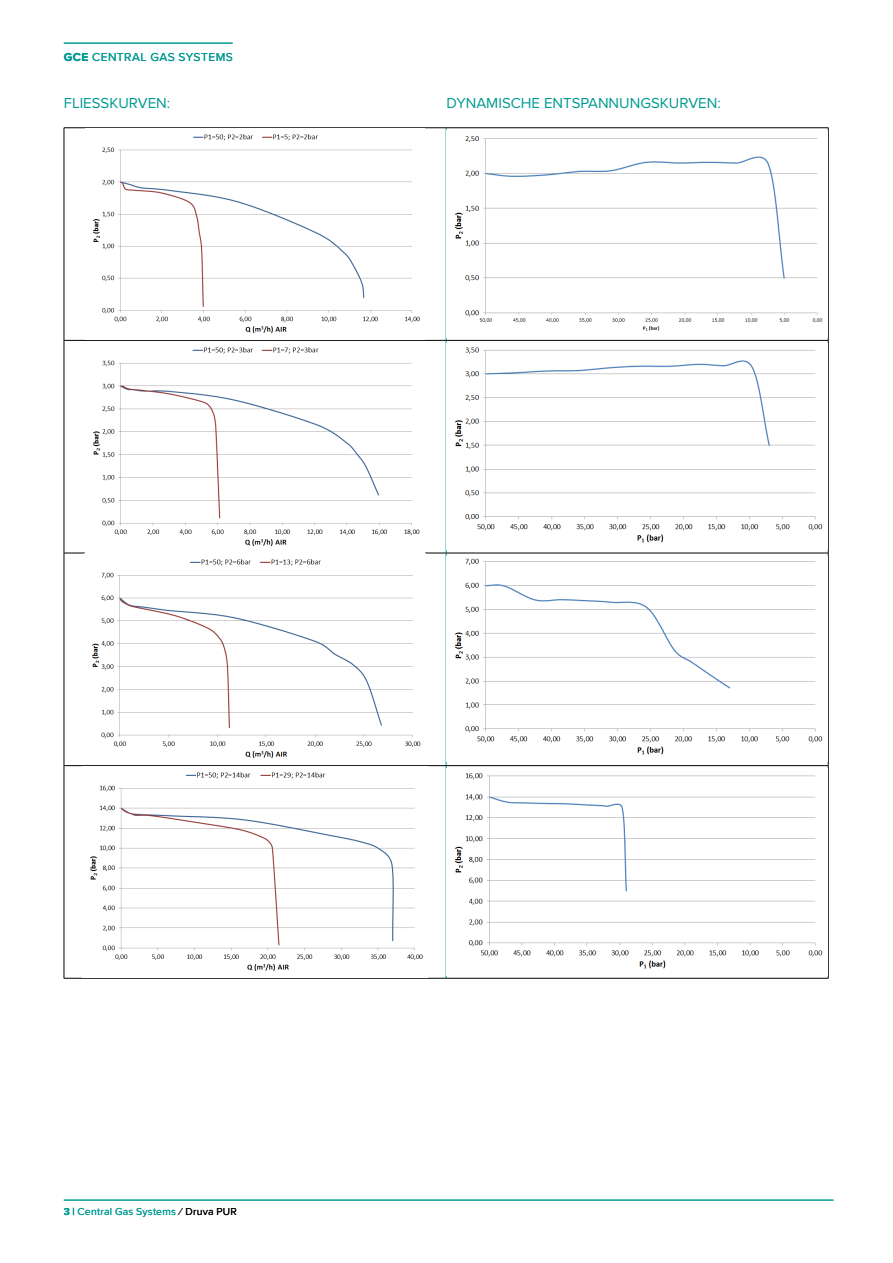
<style>
.page{position:relative;width:893px;height:1263px;background:#fff}
.page>*{position:absolute;margin:0;border:0;box-sizing:border-box;transform-origin:0 0}
.t1{font:15px "Proxima Nova";color:#009a93}
.t2{font:12px "Proxima Nova";letter-spacing:.04em;color:#009a93}
.t3{font:10.5px "Proxima Nova";letter-spacing:.025em;color:#009a93}
.s1{font-weight:700}
.s2{color:#000}
</style>
<div class="page">
<hr style="left:446px;top:128px;width:1px;height:212px;background:#009a93">
<hr style="left:446px;top:341px;width:1px;height:212px;background:#009a93">
<hr style="left:446px;top:553px;width:1px;height:212px;background:#009a93">
<hr style="left:446px;top:766px;width:1px;height:212px;background:#009a93">
<hr style="left:64px;top:127px;width:382px;height:1px;background:#000">
<hr style="left:64px;top:128px;width:1px;height:212px;background:#000">
<hr style="left:446px;top:127px;width:382px;height:1px;background:#000">
<hr style="left:828px;top:128px;width:1px;height:212px;background:#000">
<hr style="left:64px;top:340px;width:382px;height:1px;background:#000">
<hr style="left:64px;top:341px;width:1px;height:212px;background:#000">
<hr style="left:446px;top:340px;width:382px;height:1px;background:#000">
<hr style="left:828px;top:341px;width:1px;height:212px;background:#000">
<hr style="left:64px;top:553px;width:382px;height:1px;background:#000">
<hr style="left:64px;top:553px;width:1px;height:212px;background:#000">
<hr style="left:446px;top:553px;width:382px;height:1px;background:#000">
<hr style="left:828px;top:553px;width:1px;height:212px;background:#000">
<hr style="left:64px;top:765px;width:382px;height:1px;background:#000">
<hr style="left:64px;top:766px;width:1px;height:212px;background:#000">
<hr style="left:446px;top:765px;width:382px;height:1px;background:#000">
<hr style="left:828px;top:766px;width:1px;height:212px;background:#000">
<hr style="left:64px;top:978px;width:382px;height:1px;background:#000">
<hr style="left:446px;top:978px;width:382px;height:1px;background:#000">
<img style="left:92px;top:134px;width:328px;height:200px">
<img style="left:455px;top:136px;width:368px;height:195px">
<img style="left:93px;top:347px;width:327px;height:199px">
<img style="left:455px;top:347px;width:368px;height:196px">
<img style="left:92px;top:559px;width:329px;height:199px">
<img style="left:455px;top:558px;width:368px;height:197px">
<img style="left:90px;top:772px;width:333px;height:199px">
<img style="left:454px;top:773px;width:369px;height:196px">
<hr style="left:64px;top:43px;width:169px;height:1px;background:#009a93">
<hr style="left:64px;top:1200px;width:769px;height:1px;background:#009a93">
<p class="t2" style="left:64px;top:48px;width:171px"><span class="s1">GCE</span> CENTRAL GAS SYSTEMS</p>
<p class="t1" style="left:64px;top:92px;width:108px">FLIESSKURVEN:</p>
<p class="t1" style="left:446px;top:92px;width:276px">DYNAMISCHE ENTSPANNUNGSKURVEN:</p>
<p class="t3" style="left:64px;top:1204px;width:175px"><span class="s1">3 |</span> Central Gas Systems <span class="s2">⁄ Druva PUR</span></p>
</div>
